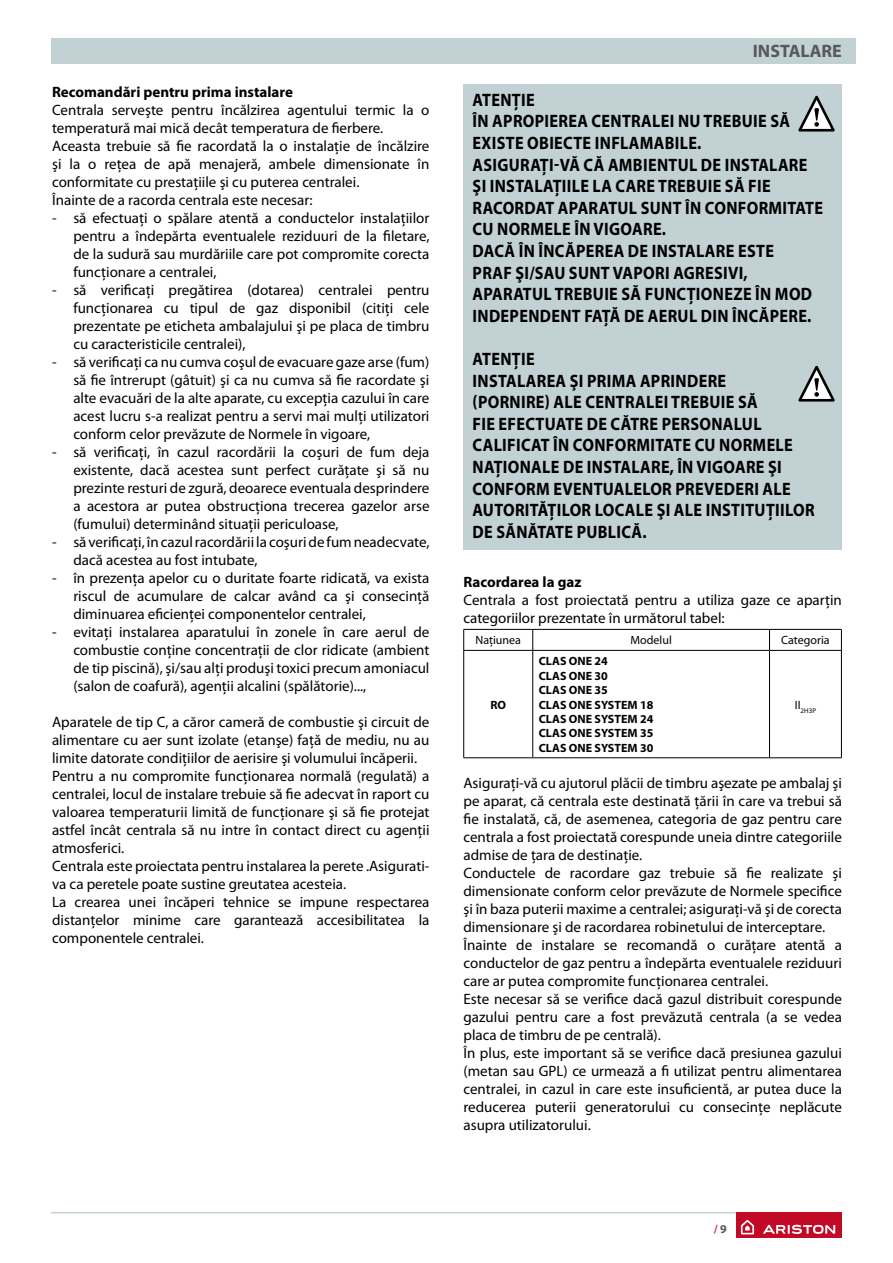
<style>
.page{position:relative;width:893px;height:1263px;background:#fff}
.page>*{position:absolute;margin:0;border:0;box-sizing:border-box;transform-origin:0 0}
.t1{font:700 18px/21.6px "Myriad Pro";letter-spacing:.02em;color:#000;scale:.9 1}
.t2{font:700 18px "Myriad Pro";color:#58595b}
.t3{font:15px/18px "Myriad Pro";color:#000;text-align:justify}
.t4{font:700 15px "Myriad Pro";color:#000}
.t5{font:700 12px/14.4px "Myriad Pro";color:#000}
.t6{font:12px "Myriad Pro";color:#000}
.t7{font:700 12px "Myriad Pro";color:#d43345}
.t8{font:6.9px "Myriad Pro";color:#000}
.s1{color:#58595b}
</style>
<div class="page">
<hr style="left:51px;top:1212px;width:791px;height:1px;background:#c2d1d4">
<div style="left:736px;top:1212px;width:106px;height:26px;background:#c20a26"></div>
<svg style="left:741px;top:1220px;width:13px;height:14px"></svg>
<svg style="left:763px;top:1225px;width:72px;height:9px"></svg>
<div style="left:51px;top:38px;width:804px;height:26px;background:#c2d1d4"></div>
<div style="left:464px;top:84px;width:378px;height:465px;background:#c2d1d4"></div>
<svg style="left:798px;top:95px;width:37px;height:37px"></svg>
<svg style="left:798px;top:365px;width:37px;height:37px"></svg>
<hr style="left:533px;top:650px;width:236px;height:1px;background:#000">
<hr style="left:532px;top:757px;width:237px;height:1px;background:#000">
<hr style="left:532px;top:651px;width:1px;height:106px;background:#000">
<hr style="left:769px;top:651px;width:1px;height:106px;background:#000">
<hr style="left:769px;top:650px;width:73px;height:1px;background:#000">
<hr style="left:769px;top:757px;width:73px;height:1px;background:#000">
<hr style="left:841px;top:651px;width:1px;height:106px;background:#000">
<hr style="left:463px;top:629px;width:70px;height:1px;background:#000">
<svg style="left:463px;top:630px;width:1px;height:20px"></svg>
<hr style="left:533px;top:629px;width:236px;height:1px;background:#000">
<svg style="left:532px;top:630px;width:1px;height:20px"></svg>
<hr style="left:769px;top:629px;width:73px;height:1px;background:#000">
<svg style="left:769px;top:630px;width:1px;height:20px"></svg>
<svg style="left:841px;top:630px;width:1px;height:20px"></svg>
<hr style="left:463px;top:650px;width:70px;height:1px;background:#000">
<hr style="left:463px;top:651px;width:1px;height:106px;background:#000">
<hr style="left:463px;top:757px;width:69px;height:1px;background:#000">
<p class="t4" style="left:52px;top:83px;width:242px">Recomandări pentru prima instalare</p>
<p class="t3" style="left:52px;top:101px;width:379px;text-align:left">Centrala serveşte pentru încălzirea agentului termic la o temperatură mai mică decât temperatura de fierbere.<br>Aceasta trebuie să fie racordată la o instalaţie de încălzire şi la o reţea de apă menajeră, ambele dimensionate în conformitate cu prestaţiile şi cu puterea centralei.<br>Înainte de a racorda centrala este necesar:</p>
<p class="t3" style="left:73px;top:209px;width:358px;text-indent:-21px">- să efectuaţi o spălare atentă a conductelor instalaţiilor pentru a îndepărta eventualele reziduuri de la filetare, de la sudură sau murdăriile care pot compromite corecta funcţionare a centralei,</p>
<p class="t3" style="left:73px;top:281px;width:358px;text-indent:-21px">- să verificaţi pregătirea (dotarea) centralei pentru funcţionarea cu tipul de gaz disponibil (citiţi cele prezentate pe eticheta ambalajului şi pe placa de timbru cu caracteristicile centralei),</p>
<p class="t3" style="left:73px;top:353px;width:358px;text-indent:-21px">- să verificaţi ca nu cumva coşul de evacuare gaze arse (fum) să fie întrerupt (gâtuit) şi ca nu cumva să fie racordate şi alte evacuări de la alte aparate, cu excepţia cazului în care acest lucru s-a realizat pentru a servi mai mulţi utilizatori conform celor prevăzute de Normele în vigoare,</p>
<p class="t3" style="left:73px;top:443px;width:358px;text-indent:-21px">- să verificaţi, în cazul racordării la coşuri de fum deja existente, dacă acestea sunt perfect curăţate şi să nu prezinte resturi de zgură, deoarece eventuala desprindere a acestora ar putea obstrucţiona trecerea gazelor arse (fumului) determinând situaţii periculoase,</p>
<p class="t3" style="left:73px;top:533px;width:358px;text-indent:-21px">- să verificaţi, în cazul racordării la coşuri de fum neadecvate, dacă acestea au fost intubate,</p>
<p class="t3" style="left:73px;top:569px;width:358px;text-indent:-21px">- în prezenţa apelor cu o duritate foarte ridicată, va exista riscul de acumulare de calcar având ca şi consecinţă diminuarea eficienţei componentelor centralei,</p>
<p class="t3" style="left:73px;top:623px;width:358px;text-indent:-21px">- evitați instalarea aparatului în zonele în care aerul de combustie conține concentrații de clor ridicate (ambient de tip piscină), şi/sau alți produşi toxici precum amoniacul (salon de coafură), agenții alcalini (spălătorie)...,</p>
<p class="t3" style="left:52px;top:713px;width:379px;text-align:left">Aparatele de tip C, a căror cameră de combustie şi circuit de alimentare cu aer sunt izolate (etanşe) faţă de mediu, nu au limite datorate condiţiilor de aerisire şi volumului încăperii.<br>Pentru a nu compromite funcţionarea normală (regulată) a centralei, locul de instalare trebuie să fie adecvat în raport cu valoarea temperaturii limită de funcţionare şi să fie protejat astfel încât centrala să nu intre în contact direct cu agenţii atmosferici.<br>Centrala este proiectata pentru instalarea la perete .Asigurati&shy;va ca peretele poate sustine greutatea acesteia.<br>La crearea unei încăperi tehnice se impune respectarea distanţelor minime care garantează accesibilitatea la componentele centralei.</p>
<p class="t2" style="left:753px;top:41px;width:91px">INSTALARE</p>
<p class="t1" style="left:473px;top:89px;width:391px">ATENŢIE<br>ÎN APROPIEREA CENTRALEI NU TREBUIE SĂ EXISTE OBIECTE INFLAMABILE.<br>ASIGURAŢI-VĂ CĂ AMBIENTUL DE INSTALARE ŞI INSTALAŢIILE LA CARE TREBUIE SĂ FIE RACORDAT APARATUL SUNT ÎN CONFORMITATE CU NORMELE ÎN VIGOARE.<br>DACĂ ÎN ÎNCĂPEREA DE INSTALARE ESTE<br>PRAF ŞI/SAU SUNT VAPORI AGRESIVI, APARATUL TREBUIE SĂ FUNCŢIONEZE ÎN MOD INDEPENDENT FAŢĂ DE AERUL DIN ÎNCĂPERE.</p>
<p class="t1" style="left:473px;top:348px;width:381px">ATENŢIE<br>INSTALAREA ŞI PRIMA APRINDERE<br>(PORNIRE) ALE CENTRALEI TREBUIE SĂ<br>FIE EFECTUATE DE CĂTRE PERSONALUL<br>CALIFICAT ÎN CONFORMITATE CU NORMELE<br>NAŢIONALE DE INSTALARE, ÎN VIGOARE ŞI<br>CONFORM EVENTUALELOR PREVEDERI ALE<br>AUTORITĂŢILOR LOCALE ŞI ALE INSTITUŢIILOR<br>DE SĂNĂTATE PUBLICĂ.</p>
<p class="t4" style="left:463px;top:574px;width:119px">Racordarea la gaz</p>
<p class="t3" style="left:463px;top:591px;width:380px">Centrala a fost proiectată pentru a utiliza gaze ce aparţin categoriilor prezentate în următorul tabel:</p>
<p class="t6" style="left:475px;top:634px;width:47px">Naţiunea</p>
<p class="t6" style="left:630px;top:634px;width:43px">Modelul</p>
<p class="t6" style="left:781px;top:634px;width:50px">Categoria</p>
<p class="t5" style="left:490px;top:697px;width:17px">RO</p>
<p class="t5" style="left:539px;top:654px;width:116px">CLAS ONE 24<br>CLAS ONE 30<br>CLAS ONE 35<br>CLAS ONE SYSTEM 18<br>CLAS ONE SYSTEM 24<br>CLAS ONE SYSTEM 35<br>CLAS ONE SYSTEM 30</p>
<p class="t8" style="left:795px;top:706px;width:23px"><sup>II</sup>2H3P</p>
<p class="t3" style="left:463px;top:774px;width:380px;text-align:left">Asiguraţi-vă cu ajutorul plăcii de timbru aşezate pe ambalaj şi pe aparat, că centrala este destinată ţării în care va trebui să fie instalată, că, de asemenea, categoria de gaz pentru care centrala a fost proiectată corespunde uneia dintre categoriile admise de ţara de destinaţie.<br>Conductele de racordare gaz trebuie să fie realizate şi dimensionate conform celor prevăzute de Normele specifice şi în baza puterii maxime a centralei; asiguraţi-vă şi de corecta dimensionare şi de racordarea robinetului de interceptare.<br>Înainte de instalare se recomandă o curăţare atentă a conductelor de gaz pentru a îndepărta eventualele reziduuri care ar putea compromite funcţionarea centralei.<br>Este necesar să se verifice dacă gazul distribuit corespunde gazului pentru care a fost prevăzută centrala (a se vedea placa de timbru de pe centrală).<br>În plus, este important să se verifice dacă presiunea gazului (metan sau GPL) ce urmează a fi utilizat pentru alimentarea centralei, in cazul in care este insuficientă, ar putea duce la reducerea puterii generatorului cu consecinţe neplăcute asupra utilizatorului.</p>
<p class="t7" style="left:714px;top:1222px;width:15px">/ <span class="s1">9</span></p>
</div>
